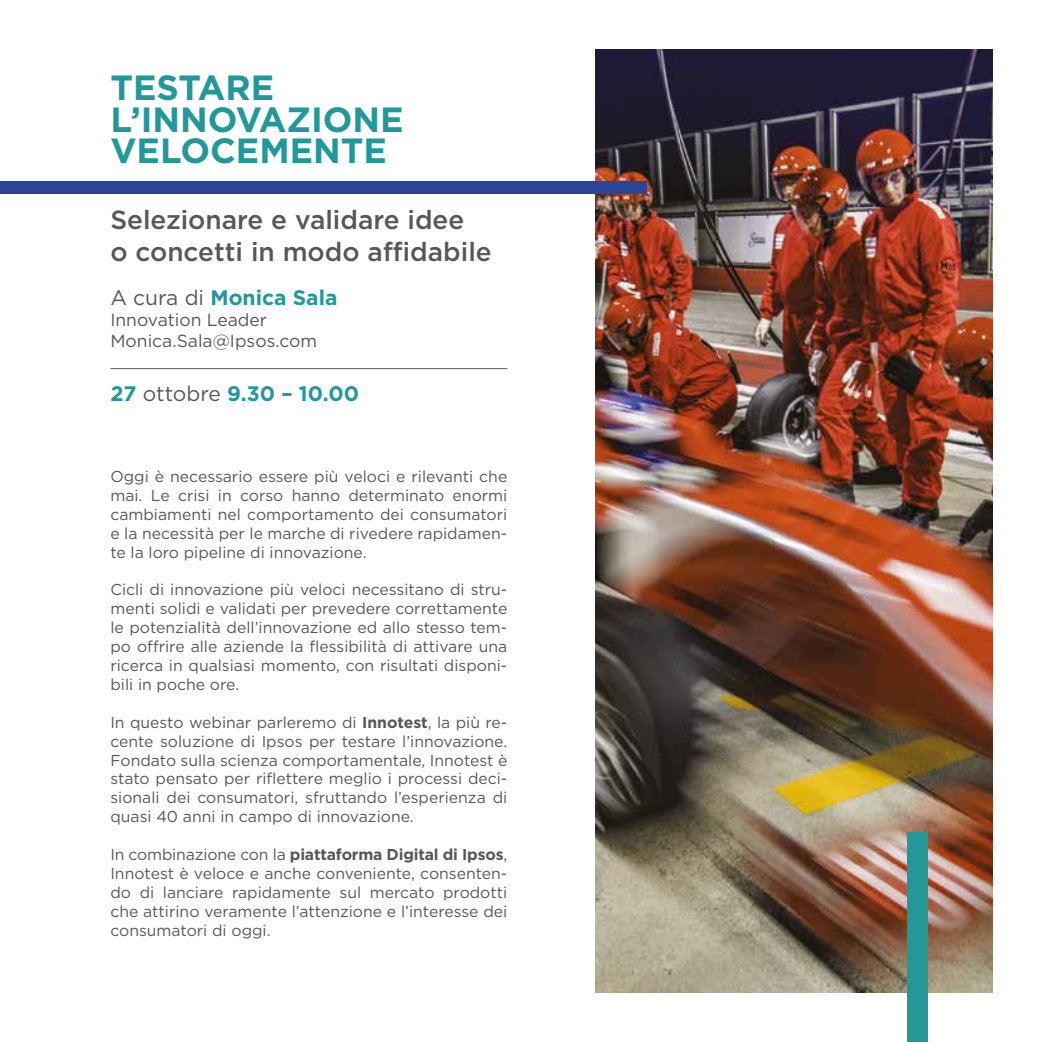
<style>
.page{position:relative;width:1042px;height:1042px;background:#fff}
.page>*{position:absolute;margin:0;border:0;box-sizing:border-box;transform-origin:0 0}
.t1{font:700 35px/31.5px "Gotham";color:#239899}
.t2{font:500 26.25px/31.5px "Gotham";color:#575756}
.t3{font:700 21px "Gotham";color:#239899}
.t4{font:17.5px/21px "Gotham";color:#575756}
.t5{font:15.75px/18.9px "Gotham";color:#575756;text-align:justify}
.s1{font-weight:400;color:#575756}
.s2{font-weight:700}
</style>
<div class="page">
<img style="left:595px;top:50px;width:397px;height:942px">
<div style="left:0;top:181px;width:646px;height:13px;background:#2a4597"></div>
<div style="left:907px;top:832px;width:21px;height:210px;background:#239899"></div>
<hr style="left:110px;top:368px;width:397px;height:1px;background:#575756">
<h1 class="t1" style="left:110px;top:71px;width:295px">TESTARE<br>L’INNOVAZIONE<br>VELOCEMENTE</h1>
<h2 class="t2" style="left:110px;top:203px;width:383px">Selezionare e validare idee<br>o concetti in modo affidabile</h2>
<h3 class="t3" style="left:110px;top:285px;width:228px"><span class="s1">A cura di</span> Monica Sala</h3>
<p class="t4" style="left:110px;top:309px;width:208px">Innovation Leader<br>Monica.Sala@Ipsos.com</p>
<h3 class="t3" style="left:110px;top:382px;width:250px">27 <span class="s1">ottobre</span> 9.30 – 10.00</h3>
<p class="t5" style="left:110px;top:467px;width:398px">Oggi è necessario essere più veloci e rilevanti che mai. Le crisi in corso hanno determinato enormi cambiamenti nel comportamento dei consumatori e la necessità per le marche di rivedere rapidamen&shy;te la loro pipeline di innovazione.</p>
<p class="t5" style="left:110px;top:580px;width:398px">Cicli di innovazione più veloci necessitano di stru&shy;menti solidi e validati per prevedere correttamente le potenzialità dell’innovazione ed allo stesso tem&shy;po offrire alle aziende la flessibilità di attivare una ricerca in qualsiasi momento, con risultati disponi&shy;bili in poche ore.</p>
<p class="t5" style="left:110px;top:712px;width:398px">In questo webinar parleremo di <span class="s2">Innotest</span>, la più re&shy;cente soluzione di Ipsos per testare l’innovazione.<br>Fondato sulla scienza comportamentale, Innotest è stato pensato per riflettere meglio i processi deci&shy;sionali dei consumatori, sfruttando l’esperienza di quasi 40 anni in campo di innovazione.</p>
<p class="t5" style="left:110px;top:845px;width:398px">In combinazione con la <span class="s2">piattaforma Digital di Ipsos</span>, Innotest è veloce e anche conveniente, consenten&shy;do di lanciare rapidamente sul mercato prodotti che attirino veramente l’attenzione e l’interesse dei consumatori di oggi.</p>
</div>
